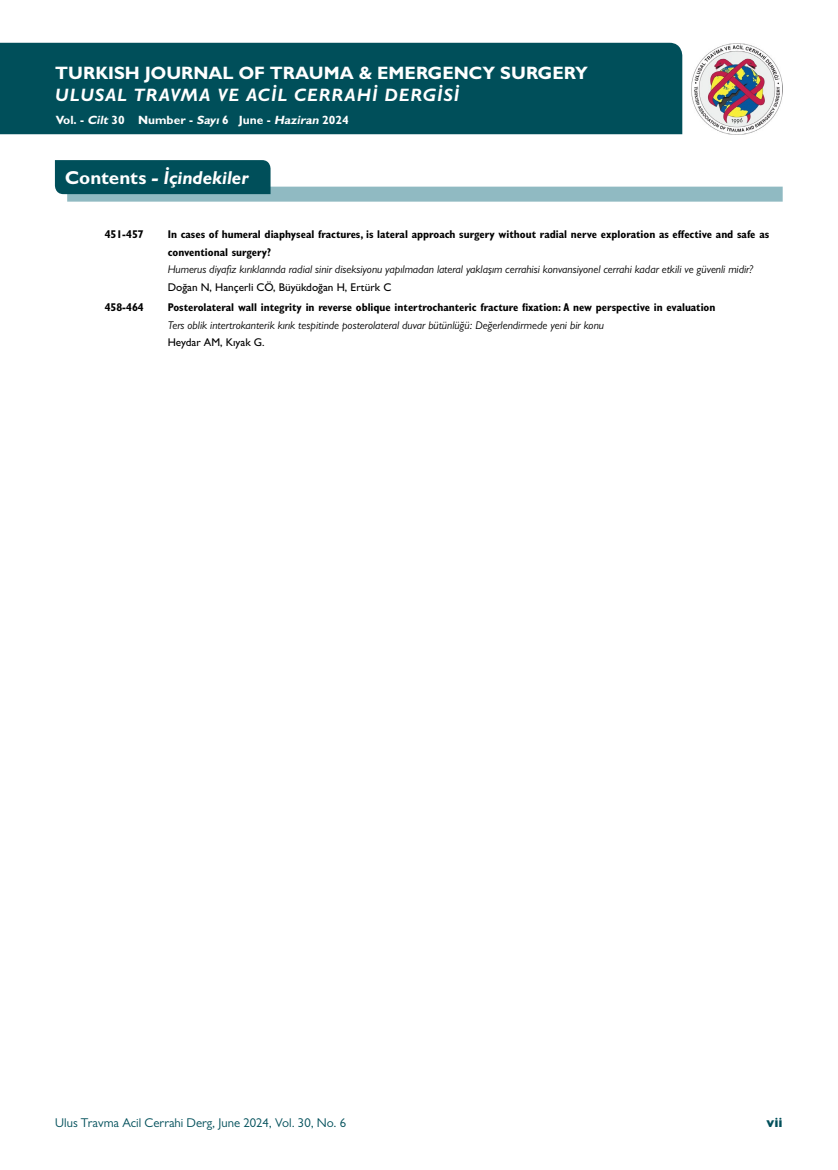
<style>
.page{position:relative;width:838px;height:1170px;background:#fff}
.page>*{position:absolute;margin:0;border:0;box-sizing:border-box;transform-origin:0 0}
.t1{font:italic 700 18.75px "Gill Sans MT Pro";color:#fff}
.t2{font:700 18px "Gill Sans MT Pro";color:#fff}
.t3{font:italic 700 18px "Gill Sans MT Pro";letter-spacing:.055em;color:#fff}
.t4{font:800 13.5px "Gill Sans MT Pro";color:#004f5a}
.t5{font:12.75px "Gill Sans MT Pro";color:#004f5a}
.t6{font:700 12px "Gill Sans MT Pro";color:#fff}
.t7{font:700 condensed 11.25px/17.5px "Gill Sans MT Pro";color:#000}
.t8{font:italic 11.25px "Gill Sans MT Pro";color:#000}
.t9{font:500 11.25px "Gill Sans MT Pro";color:#000}
.s1{font-style:italic}
.s2{font-style:normal}
</style>
<div class="page">
<div style="left:0;top:43px;width:682px;height:91px;background:#004f5a"></div>
<img style="left:691px;top:44px;width:91px;height:90px">
<div style="left:67px;top:187px;width:715px;height:15px;background:#90bac2"></div>
<div style="left:55px;top:160px;width:215px;height:34px;background:#004f5a"></div>
<h2 class="t2" style="left:55px;top:62px;width:534px">TURKISH JOURNAL OF TRAUMA &amp; EMERGENCY SURGERY</h2>
<h2 class="t3" style="left:55px;top:84px;width:405px">ULUSAL TRAVMA VE ACİL CERRAHİ DERGİSİ</h2>
<p class="t6" style="left:56px;top:112px;width:294px">Vol. - <span class="s1">Cilt</span> 30 Number - <span class="s1">Sayı</span> 6 June - <span class="s1">Haziran</span> 2024</p>
<h1 class="t1" style="left:65px;top:165px;width:185px"><span class="s2">Contents</span> - İçindekiler</h1>
<p class="t7" style="left:105px;top:225px;width:41px">451-457</p>
<p class="t7" style="left:168px;top:225px;width:603px">In cases of humeral diaphyseal fractures, is lateral approach surgery without radial nerve exploration as effective and safe as conventional surgery?</p>
<p class="t8" style="left:168px;top:262px;width:587px">Humerus diyafiz kırıklarında radial sinir diseksiyonu yapılmadan lateral yaklaşım cerrahisi konvansiyonel cerrahi kadar etkili ve güvenli midir?</p>
<p class="t9" style="left:168px;top:280px;width:225px">Doğan N, Hançerli CÖ, Büyükdoğan H, Ertürk C</p>
<p class="t7" style="left:105px;top:298px;width:41px">458-464</p>
<p class="t7" style="left:168px;top:298px;width:549px">Posterolateral wall integrity in reverse oblique intertrochanteric fracture fixation: A new perspective in evaluation</p>
<p class="t8" style="left:168px;top:318px;width:438px">Ters oblik intertrokanterik kırık tespitinde posterolateral duvar bütünlüğü: Değerlendirmede yeni bir konu</p>
<p class="t9" style="left:168px;top:336px;width:98px">Heydar AM, Kıyak G.</p>
<p class="t5" style="left:55px;top:1115px;width:292px">Ulus Travma Acil Cerrahi Derg, June 2024, Vol. 30, No. 6</p>
<p class="t4" style="left:766px;top:1114px;width:18px">vii</p>
</div>
